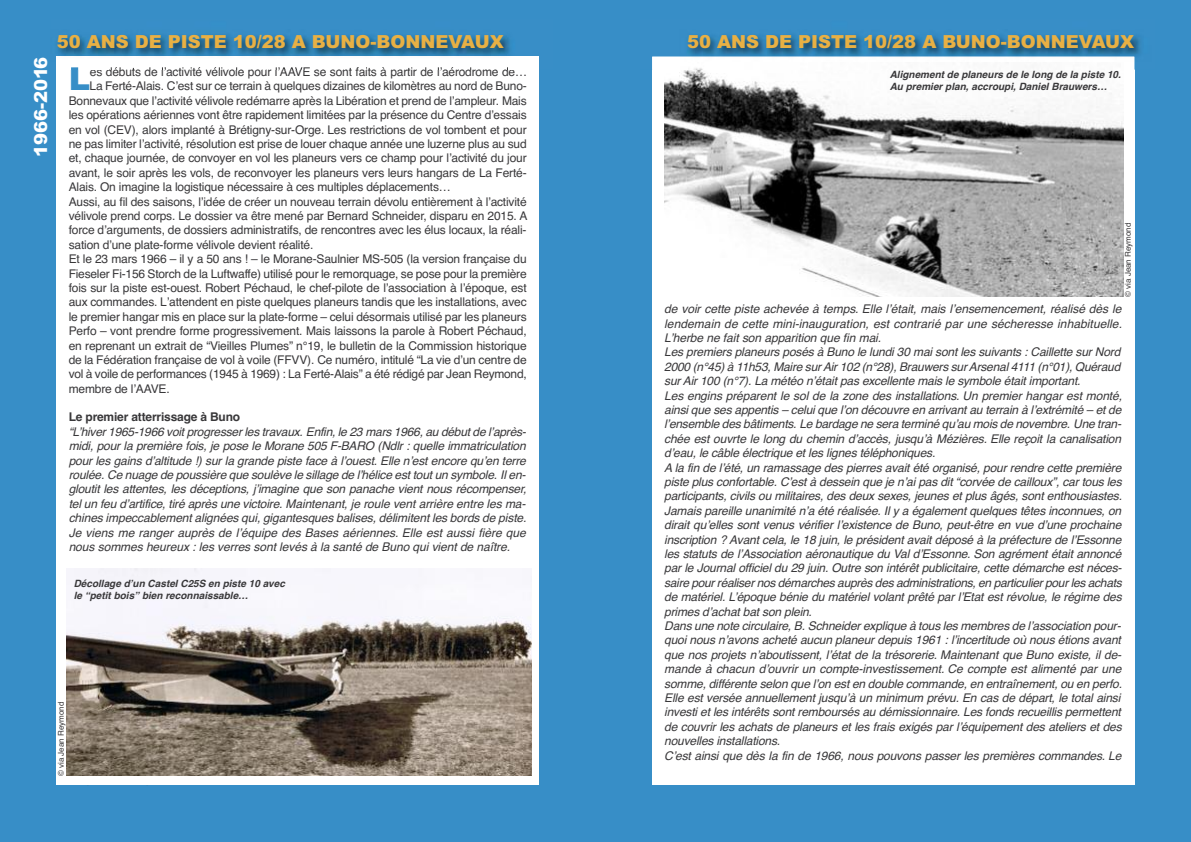
<style>
.page{position:relative;width:1191px;height:842px;background:#378ec7}
.page>*{position:absolute;margin:0;border:0;box-sizing:border-box;transform-origin:0 0}
.t1{font:900 32.1px "Arial";color:#378ec7}
.t2{font:900 18px "Arial";color:#e8b044}
.t3{font:900 18px "Arial";color:#fff}
.t4{font:italic 12px/14.4px "Helvetica";letter-spacing:-.015em;color:#39383a}
.t5{font:12px "Helvetica";letter-spacing:-.015em;color:#39383a}
.t6{font:700 12px "Helvetica";letter-spacing:-.015em;color:#39383a}
.t7{font:italic 700 10px/12px "Helvetica";color:#39383a}
.t8{font:8px "Helvetica";color:#39383a}
</style>
<div class="page">
<div style="left:57px;top:57px;width:482px;height:523px;background:#fff"></div>
<div style="left:652px;top:57px;width:482px;height:728px;background:#fff"></div>
<img style="left:56px;top:35px;width:483px;height:35px">
<img style="left:57px;top:57px;width:482px;height:13px">
<svg style="left:71px;top:67px;width:9px;height:3px"></svg>
<img style="left:109px;top:67px;width:47px;height:3px">
<div style="left:57px;top:556px;width:482px;height:229px;background:#fff"></div>
<img style="left:66px;top:569px;width:465px;height:207px">
<img style="left:664px;top:70px;width:459px;height:226px">
<img style="left:652px;top:35px;width:489px;height:35px">
<img style="left:652px;top:57px;width:482px;height:13px">
<img style="left:664px;top:62px;width:459px;height:8px">
<h2 class="t3" style="left:30px;top:157px;width:102px;rotate:-90deg">1966-2016</h2>
<h2 class="t2" style="left:57px;top:31px;width:448px">50 ANS DE PISTE 10/28 A BUNO-BONNEVAUX</h2>
<h1 class="t1" style="left:69px;top:60px;width:23px">L</h1>
<p class="t5" style="left:90px;top:65px;width:439px">es débuts de l’activité vélivole pour l’AAVE se sont faits à partir de l’aérodrome de…</p>
<p class="t5" style="left:90px;top:79px;width:439px">La Ferté-Alais. C’est sur ce terrain à quelques dizaines de kilomètres au nord de Buno-</p>
<p class="t5" style="left:69px;top:94px;width:459px">Bonnevaux que l’activité vélivole redémarre après la Libération et prend de l’ampleur. Mais</p>
<p class="t5" style="left:69px;top:108px;width:459px">les opérations aériennes vont être rapidement limitées par la présence du Centre d’essais</p>
<p class="t5" style="left:69px;top:122px;width:459px">en vol (CEV), alors implanté à Brétigny-sur-Orge. Les restrictions de vol tombent et pour</p>
<p class="t5" style="left:69px;top:137px;width:459px">ne pas limiter l’activité, résolution est prise de louer chaque année une luzerne plus au sud</p>
<p class="t5" style="left:69px;top:151px;width:459px">et, chaque journée, de convoyer en vol les planeurs vers ce champ pour l’activité du jour</p>
<p class="t5" style="left:69px;top:166px;width:459px">avant, le soir après les vols, de reconvoyer les planeurs vers leurs hangars de La Ferté-</p>
<p class="t5" style="left:69px;top:180px;width:384px">Alais. On imagine la logistique nécessaire à ces multiples déplacements…</p>
<p class="t5" style="left:69px;top:194px;width:459px">Aussi, au fil des saisons, l’idée de créer un nouveau terrain dévolu entièrement à l’activité</p>
<p class="t5" style="left:69px;top:209px;width:460px">vélivole prend corps. Le dossier va être mené par Bernard Schneider, disparu en 2015. A</p>
<p class="t5" style="left:69px;top:223px;width:459px">force d’arguments, de dossiers administratifs, de rencontres avec les élus locaux, la réali-</p>
<p class="t5" style="left:69px;top:238px;width:246px">sation d’une plate-forme vélivole devient réalité.</p>
<p class="t5" style="left:69px;top:252px;width:459px">Et le 23 mars 1966 – il y a 50 ans ! – le Morane-Saulnier MS-505 (la version française du</p>
<p class="t5" style="left:69px;top:266px;width:459px">Fieseler Fi-156 Storch de la Luftwaffe) utilisé pour le remorquage, se pose pour la première</p>
<p class="t5" style="left:69px;top:281px;width:459px">fois sur la piste est-ouest. Robert Péchaud, le chef-pilote de l’association à l’époque, est</p>
<p class="t5" style="left:69px;top:295px;width:459px">aux commandes. L’attendent en piste quelques planeurs tandis que les installations, avec</p>
<p class="t5" style="left:69px;top:310px;width:459px">le premier hangar mis en place sur la plate-forme – celui désormais utilisé par les planeurs</p>
<p class="t5" style="left:69px;top:324px;width:459px">Perfo – vont prendre forme progressivement. Mais laissons la parole à Robert Péchaud,</p>
<p class="t5" style="left:69px;top:338px;width:459px">en reprenant un extrait de “Vieilles Plumes” n°19, le bulletin de la Commission historique</p>
<p class="t5" style="left:69px;top:353px;width:459px">de la Fédération française de vol à voile (FFVV). Ce numéro, intitulé “La vie d’un centre de</p>
<p class="t5" style="left:69px;top:367px;width:459px">vol à voile de performances (1945 à 1969) : La Ferté-Alais” a été rédigé par Jean Reymond,</p>
<p class="t5" style="left:69px;top:382px;width:102px">membre de l’AAVE.</p>
<p class="t6" style="left:69px;top:410px;width:173px">Le premier atterrissage à Buno</p>
<p class="t4" style="left:69px;top:424px;width:459px">“L’hiver 1965-1966 voit progresser les travaux. Enfin, le 23 mars 1966, au début de l’après&shy;midi, pour la première fois, je pose le Morane 505 F-BARO (Ndlr : quelle immatriculation pour les gains d’altitude !) sur la grande piste face à l’ouest. Elle n’est encore qu’en terre roulée. Ce nuage de poussière que soulève le sillage de l’hélice est tout un symbole. Il en&shy;gloutit les attentes, les déceptions, j’imagine que son panache vient nous récompenser, tel un feu d’artifice, tiré après une victoire. Maintenant, je roule vent arrière entre les ma&shy;chines impeccablement alignées qui, gigantesques balises, délimitent les bords de piste.<br>Je viens me ranger auprès de l’équipe des Bases aériennes. Elle est aussi fière que nous sommes heureux : les verres sont levés à la santé de Buno qui vient de naître.</p>
<p class="t7" style="left:74px;top:578px;width:213px">Décollage d’un Castel C25S en piste 10 avec le “petit bois” bien reconnaissable…</p>
<p class="t8" style="left:56px;top:776px;width:76px;rotate:-90deg">© via Jean Reymond</p>
<h2 class="t2" style="left:687px;top:31px;width:448px">50 ANS DE PISTE 10/28 A BUNO-BONNEVAUX</h2>
<p class="t7" style="left:889px;top:69px;width:233px">Alignement de planeurs de le long de la piste 10.<br>Au premier plan, accroupi, Daniel Brauwers…</p>
<p class="t8" style="left:1123px;top:297px;width:76px;rotate:-90deg">© via Jean Reymond</p>
<p class="t4" style="left:664px;top:302px;width:459px">de voir cette piste achevée à temps. Elle l’était, mais l’ensemencement, réalisé dès le lendemain de cette mini-inauguration, est contrarié par une sécheresse inhabituelle.<br>L’herbe ne fait son apparition que fin mai.<br>Les premiers planeurs posés à Buno le lundi 30 mai sont les suivants : Caillette sur Nord 2000 (n°45) à 11h53, Maire sur Air 102 (n°28), Brauwers sur Arsenal 4111 (n°01), Quéraud sur Air 100 (n°7). La météo n’était pas excellente mais le symbole était important.<br>Les engins préparent le sol de la zone des installations. Un premier hangar est monté, ainsi que ses appentis – celui que l’on découvre en arrivant au terrain à l’extrémité – et de l’ensemble des bâtiments. Le bardage ne sera terminé qu’au mois de novembre. Une tran&shy;chée est ouvrte le long du chemin d’accès, jusqu’à Mézières. Elle reçoit la canalisation d’eau, le câble électrique et les lignes téléphoniques.<br>A la fin de l’été, un ramassage des pierres avait été organisé, pour rendre cette première piste plus confortable. C’est à dessein que je n’ai pas dit “corvée de cailloux”, car tous les participants, civils ou militaires, des deux sexes, jeunes et plus âgés, sont enthousiastes.<br>Jamais pareille unanimité n’a été réalisée. Il y a également quelques têtes inconnues, on dirait qu’elles sont venus vérifier l’existence de Buno, peut-être en vue d’une prochaine inscription ? Avant cela, le 18 juin, le président avait déposé à la préfecture de l’Essonne les statuts de l’Association aéronautique du Val d’Essonne. Son agrément était annoncé par le Journal officiel du 29 juin. Outre son intérêt publicitaire, cette démarche est néces&shy;saire pour réaliser nos démarches auprès des administrations, en particulier pour les achats de matériel. L’époque bénie du matériel volant prêté par l’Etat est révolue, le régime des primes d’achat bat son plein.<br>Dans une note circulaire, B. Schneider explique à tous les membres de l’association pour&shy;quoi nous n’avons acheté aucun planeur depuis 1961 : l’incertitude où nous étions avant que nos projets n’aboutissent, l’état de la trésorerie. Maintenant que Buno existe, il de&shy;mande à chacun d’ouvrir un compte-investissement. Ce compte est alimenté par une somme, différente selon que l’on est en double commande, en entraînement, ou en perfo.<br>Elle est versée annuellement jusqu’à un minimum prévu. En cas de départ, le total ainsi investi et les intérêts sont remboursés au démissionnaire. Les fonds recueillis permettent de couvrir les achats de planeurs et les frais exigés par l’équipement des ateliers et des nouvelles installations.<br>C’est ainsi que dès la fin de 1966, nous pouvons passer les premières commandes. Le</p>
</div>
